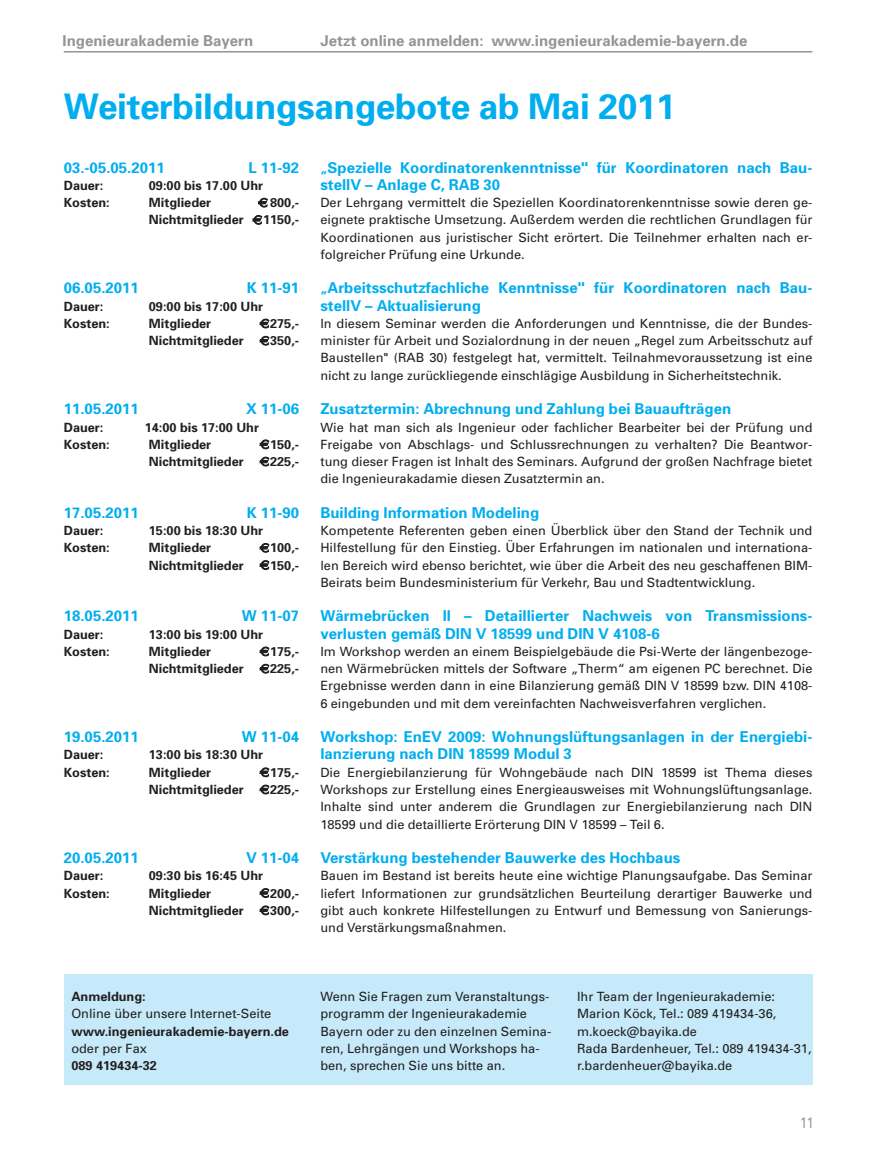
<style>
.page{position:relative;width:872px;height:1170px;background:#fff}
.page>*{position:absolute;margin:0;border:0;box-sizing:border-box;transform-origin:0 0}
.t1{font:700 35.25px "Univers";letter-spacing:-.01em;color:#00aeef}
.t2{font:700 15px/17.2px "Univers";color:#00aeef}
.t3{font:700 15px "Univers";color:#939598}
.t4{font:15px "Univers";color:#939598;scale:.8 1}
.t5{font:12.75px/17.2px "Univers";color:#231f20;text-align:justify}
.t6{font:700 12.75px "Univers";color:#231f20}
.s1{font-size:12.75px}
</style>
<div class="page">
<hr style="left:64px;top:51px;width:748px;height:2px;background:#939598">
<div style="left:64px;top:973px;width:748px;height:111px;background:#c6eafa"></div>
<p class="t3" style="left:63px;top:35px;width:192px">Ingenieurakademie Bayern</p>
<p class="t3" style="left:320px;top:35px;width:428px">Jetzt online anmelden: www.ingenieurakademie-bayern.de</p>
<h1 class="t1" style="left:64px;top:94px;width:613px">Weiterbildungsangebote ab Mai 2011</h1>
<p class="t2" style="left:64px;top:160px;width:102px">03.-05.05.2011</p>
<p class="t2" style="left:248px;top:160px;width:52px">L 11-92</p>
<p class="t6" style="left:64px;top:181px;width:41px">Dauer:</p>
<p class="t6" style="left:149px;top:181px;width:116px">09:00 bis 17.00 Uhr</p>
<p class="t6" style="left:64px;top:198px;width:48px">Kosten:</p>
<p class="t6" style="left:149px;top:198px;width:64px">Mitglieder</p>
<p class="t6" style="left:270px;top:198px;width:31px">800,-</p>
<p class="t6" style="left:149px;top:215px;width:96px">Nichtmitglieder</p>
<p class="t6" style="left:263px;top:215px;width:38px">1150,-</p>
<p class="t2" style="left:64px;top:281px;width:77px">06.05.2011</p>
<p class="t2" style="left:247px;top:281px;width:54px">K 11-91</p>
<p class="t6" style="left:64px;top:301px;width:41px">Dauer:</p>
<p class="t6" style="left:149px;top:301px;width:116px">09:00 bis 17:00 Uhr</p>
<p class="t6" style="left:64px;top:319px;width:48px">Kosten:</p>
<p class="t6" style="left:149px;top:319px;width:64px">Mitglieder</p>
<p class="t6" style="left:270px;top:319px;width:31px">275,-</p>
<p class="t6" style="left:149px;top:336px;width:96px">Nichtmitglieder</p>
<p class="t6" style="left:270px;top:336px;width:31px">350,-</p>
<p class="t2" style="left:64px;top:401px;width:77px">11.05.2011</p>
<p class="t2" style="left:246px;top:401px;width:55px">X 11-06</p>
<p class="t6" style="left:64px;top:422px;width:41px">Dauer:</p>
<p class="t6" style="left:145px;top:422px;width:116px">14:00 bis 17:00 Uhr</p>
<p class="t6" style="left:64px;top:439px;width:48px">Kosten:</p>
<p class="t6" style="left:149px;top:439px;width:64px">Mitglieder</p>
<p class="t6" style="left:270px;top:439px;width:31px">150,-</p>
<p class="t6" style="left:149px;top:457px;width:96px">Nichtmitglieder</p>
<p class="t6" style="left:270px;top:457px;width:31px">225,-</p>
<p class="t2" style="left:64px;top:505px;width:77px">17.05.2011</p>
<p class="t2" style="left:247px;top:505px;width:54px">K 11-90</p>
<p class="t6" style="left:64px;top:526px;width:41px">Dauer:</p>
<p class="t6" style="left:149px;top:526px;width:116px">15:00 bis 18:30 Uhr</p>
<p class="t6" style="left:64px;top:543px;width:48px">Kosten:</p>
<p class="t6" style="left:149px;top:543px;width:64px">Mitglieder</p>
<p class="t6" style="left:270px;top:543px;width:31px">100,-</p>
<p class="t6" style="left:149px;top:560px;width:96px">Nichtmitglieder</p>
<p class="t6" style="left:270px;top:560px;width:31px">150,-</p>
<p class="t2" style="left:64px;top:608px;width:77px">18.05.2011</p>
<p class="t2" style="left:242px;top:608px;width:59px">W 11-07</p>
<p class="t6" style="left:64px;top:629px;width:41px">Dauer:</p>
<p class="t6" style="left:149px;top:629px;width:116px">13:00 bis 19:00 Uhr</p>
<p class="t6" style="left:64px;top:646px;width:48px">Kosten:</p>
<p class="t6" style="left:149px;top:646px;width:64px">Mitglieder</p>
<p class="t6" style="left:270px;top:646px;width:31px">175,-</p>
<p class="t6" style="left:149px;top:664px;width:96px">Nichtmitglieder</p>
<p class="t6" style="left:270px;top:664px;width:31px">225,-</p>
<p class="t2" style="left:64px;top:729px;width:77px">19.05.2011</p>
<p class="t2" style="left:242px;top:729px;width:59px">W 11-04</p>
<p class="t6" style="left:64px;top:750px;width:41px">Dauer:</p>
<p class="t6" style="left:149px;top:750px;width:116px">13:00 bis 18:30 Uhr</p>
<p class="t6" style="left:64px;top:767px;width:48px">Kosten:</p>
<p class="t6" style="left:149px;top:767px;width:64px">Mitglieder</p>
<p class="t6" style="left:270px;top:767px;width:31px">175,-</p>
<p class="t6" style="left:149px;top:784px;width:96px">Nichtmitglieder</p>
<p class="t6" style="left:270px;top:784px;width:31px">225,-</p>
<p class="t2" style="left:64px;top:850px;width:77px">20.05.2011</p>
<p class="t2" style="left:246px;top:850px;width:55px">V 11-04</p>
<p class="t6" style="left:64px;top:871px;width:41px">Dauer:</p>
<p class="t6" style="left:149px;top:871px;width:116px">09:30 bis 16:45 Uhr</p>
<p class="t6" style="left:64px;top:888px;width:48px">Kosten:</p>
<p class="t6" style="left:149px;top:888px;width:64px">Mitglieder</p>
<p class="t6" style="left:270px;top:888px;width:31px">200,-</p>
<p class="t6" style="left:149px;top:905px;width:96px">Nichtmitglieder</p>
<p class="t6" style="left:270px;top:905px;width:31px">300,-</p>
<p class="t2" style="left:320px;top:160px;width:493px"><span class="s1">„</span>Spezielle Koordinatorenkenntnisse" für Koordinatoren nach Bau&shy;stellV – Anlage C, RAB 30</p>
<p class="t5" style="left:320px;top:195px;width:493px">Der Lehrgang vermittelt die Speziellen Koordinatorenkenntnisse sowie deren ge&shy;eignete praktische Umsetzung. Außerdem werden die rechtlichen Grundlagen für Koordinationen aus juristischer Sicht erörtert. Die Teilnehmer erhalten nach er&shy;folgreicher Prüfung eine Urkunde.</p>
<p class="t2" style="left:320px;top:281px;width:493px"><span class="s1">„</span>Arbeitsschutzfachliche Kenntnisse" für Koordinatoren nach Bau&shy;stellV – Aktualisierung</p>
<p class="t5" style="left:320px;top:316px;width:493px">In diesem Seminar werden die Anforderungen und Kenntnisse, die der Bundes&shy;minister für Arbeit und Sozialordnung in der neuen „Regel zum Arbeitsschutz auf Baustellen" (RAB 30) festgelegt hat, vermittelt. Teilnahmevoraussetzung ist eine nicht zu lange zurückliegende einschlägige Ausbildung in Sicherheitstechnik.</p>
<p class="t2" style="left:320px;top:401px;width:412px">Zusatztermin: Abrechnung und Zahlung bei Bauaufträgen</p>
<p class="t5" style="left:320px;top:419px;width:493px">Wie hat man sich als Ingenieur oder fachlicher Bearbeiter bei der Prüfung und Freigabe von Abschlags- und Schlussrechnungen zu verhalten? Die Beantwor&shy;tung dieser Fragen ist Inhalt des Seminars. Aufgrund der großen Nachfrage bietet die Ingenieurakadamie diesen Zusatztermin an.</p>
<p class="t2" style="left:320px;top:505px;width:220px">Building Information Modeling</p>
<p class="t5" style="left:320px;top:523px;width:493px">Kompetente Referenten geben einen Überblick über den Stand der Technik und Hilfestellung für den Einstieg. Über Erfahrungen im nationalen und internationa&shy;len Bereich wird ebenso berichtet, wie über die Arbeit des neu geschaffenen BIM-Beirats beim Bundesministerium für Verkehr, Bau und Stadtentwicklung.</p>
<p class="t2" style="left:320px;top:608px;width:493px">Wärmebrücken II – Detaillierter Nachweis von Transmissions&shy;verlusten gemäß DIN V 18599 und DIN V 4108-6</p>
<p class="t5" style="left:320px;top:643px;width:493px">Im Workshop werden an einem Beispielgebäude die Psi-Werte der längenbezoge&shy;nen Wärmebrücken mittels der Software „Therm“ am eigenen PC berechnet. Die Ergebnisse werden dann in eine Bilanzierung gemäß DIN V 18599 bzw. DIN 4108- 6 eingebunden und mit dem vereinfachten Nachweisverfahren verglichen.</p>
<p class="t2" style="left:320px;top:729px;width:493px">Workshop: EnEV 2009: Wohnungslüftungsanlagen in der Energiebi&shy;lanzierung nach DIN 18599 Modul 3</p>
<p class="t5" style="left:320px;top:764px;width:493px">Die Energiebilanzierung für Wohngebäude nach DIN 18599 ist Thema dieses Workshops zur Erstellung eines Energieausweises mit Wohnungslüftungsanlage.<br>Inhalte sind unter anderem die Grundlagen zur Energiebilanzierung nach DIN 18599 und die detaillierte Erörterung DIN V 18599 – Teil 6.</p>
<p class="t2" style="left:320px;top:850px;width:361px">Verstärkung bestehender Bauwerke des Hochbaus</p>
<p class="t5" style="left:320px;top:868px;width:493px">Bauen im Bestand ist bereits heute eine wichtige Planungsaufgabe. Das Seminar liefert Informationen zur grundsätzlichen Beurteilung derartiger Bauwerke und gibt auch konkrete Hilfestellungen zu Entwurf und Bemessung von Sanierungs&shy;und Verstärkungsmaßnahmen.</p>
<p class="t6" style="left:71px;top:991px;width:76px">Anmeldung:</p>
<p class="t5" style="left:71px;top:1006px;width:201px">Online über unsere Internet-Seite</p>
<p class="t6" style="left:71px;top:1026px;width:219px">www.ingenieurakademie-bayern.de</p>
<p class="t5" style="left:71px;top:1040px;width:77px">oder per Fax</p>
<p class="t6" style="left:71px;top:1060px;width:87px">089 419434-32</p>
<p class="t5" style="left:320px;top:988px;width:232px;text-align:left">Wenn Sie Fragen zum Veranstaltungs&shy;programm der Ingenieurakademie Bayern oder zu den einzelnen Semina&shy;ren, Lehrgängen und Workshops ha&shy;ben, sprechen Sie uns bitte an.</p>
<p class="t5" style="left:577px;top:988px;width:236px;text-align:left">Ihr Team der Ingenieurakademie:<br>Marion Köck, Tel.: 089 419434-36, m.koeck@bayika.de<br>Rada Bardenheuer, Tel.: 089 419434-31, r.bardenheuer@bayika.de</p>
<p class="t4" style="left:800px;top:1116px;width:18px">11</p>
</div>
